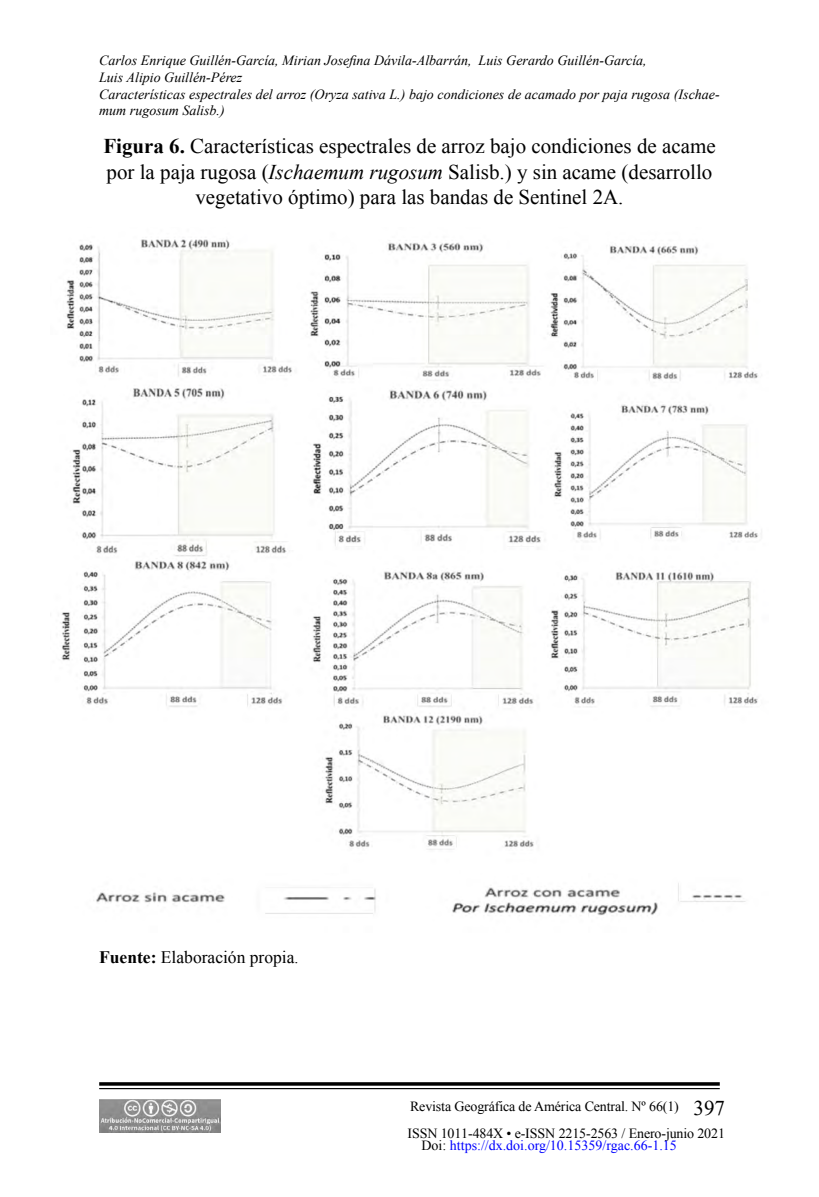
<style>
.page{position:relative;width:819px;height:1197px;background:#fff}
.page>*{position:absolute;margin:0;border:0;box-sizing:border-box;transform-origin:0 0}
.t1{font:21px/25.2px "Times New Roman";color:#000;text-align:center}
.t2{font:17.5px "Times New Roman";color:#000}
.t3{font:italic 14px/16.8px "Times New Roman";color:#000}
.t4{font:14px/27.1px "Times New Roman";letter-spacing:-.01em;color:#000}
.t5{font:14px "Times New Roman";color:#00f}
.s1{font-weight:700}
.s2{font-style:italic}
.s3{font-size:15.75px}
.s4{font-size:21px}
.s5{color:#000}
</style>
<div class="page">
<svg style="left:99px;top:1082px;width:621px;height:4px;background:#1f1f1f"></svg>
<hr style="left:99px;top:1088px;width:621px;height:1px;background:#000">
<img style="left:99px;top:1099px;width:121px;height:34px">
<img style="left:61px;top:239px;width:697px;height:677px">
<p class="t3" style="left:99px;top:52px;width:622px">Carlos Enrique Guillén-García, Mirian Josefina Dávila-Albarrán, Luis Gerardo Guillén-García,<br>Luis Alipio Guillén-Pérez<br>Características espectrales del arroz (Oryza sativa L.) bajo condiciones de acamado por paja rugosa (Ischae&shy;mum rugosum Salisb.)</p>
<h1 class="t1" style="left:103px;top:134px;width:614px"><span class="s1">Figura 6.</span> Características espectrales de arroz bajo condiciones de acame por la paja rugosa (<span class="s2">Ischaemum rugosum</span> Salisb.) y sin acame (desarrollo vegetativo óptimo) para las bandas de Sentinel 2A.</h1>
<p class="t2" style="left:99px;top:946px;width:201px"><span class="s1">Fuente:</span> Elaboración propia<span class="s3">.</span></p>
<p class="t4" style="left:408px;top:1092px;width:319px">Revista Geográfica de América Central. Nº 66(1) <span class="s4">397<br></span>ISSN 1011-484X • e-ISSN 2215-2563 / Enero-junio 2021</p>
<p class="t5" style="left:422px;top:1136px;width:257px"><span class="s5">Doi:</span> https://dx.doi.org/10.15359/rgac.66-1.15</p>
</div>
